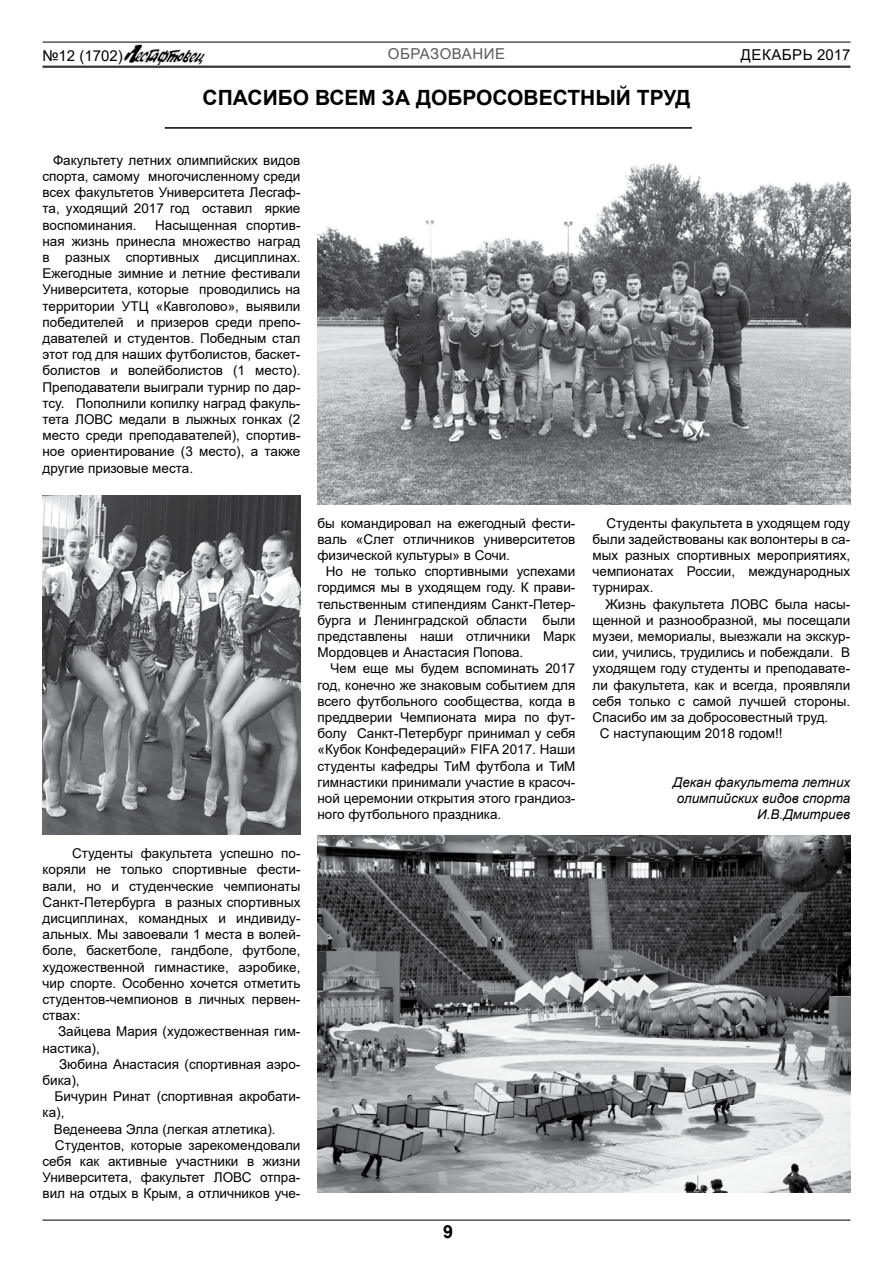
<style>
.page{position:relative;width:893px;height:1263px;background:#fff}
.page>*{position:absolute;margin:0;border:0;box-sizing:border-box;transform-origin:0 0}
.t1{font:700 21px "Arial";color:#000}
.t2{font:700 18px "Arial";color:#000}
.t3{font:15px "Arial";letter-spacing:.03em;color:#5a5b5d}
.t4{font:15px "Arial";letter-spacing:.035em;color:#000}
.t5{font:15px "Arial";color:#000}
.t6{font:13.5px/16.2px "Arial";color:#000;text-align:justify}
.t7{font:italic 13.5px/16.2px "Arial";color:#000;text-align:right}
</style>
<div class="page">
<hr style="left:43px;top:1220px;width:807px;height:1px;background:#000">
<hr style="left:43px;top:66px;width:807px;height:1px;background:#000">
<hr style="left:43px;top:67px;width:807px;height:1px;background:#000">
<hr style="left:43px;top:42px;width:807px;height:1px;background:#000">
<img style="left:124px;top:45px;width:81px;height:21px">
<hr style="left:165px;top:127px;width:527px;height:2px;background:#000">
<img style="left:317px;top:163px;width:533px;height:342px">
<img style="left:43px;top:496px;width:257px;height:339px">
<img style="left:317px;top:836px;width:533px;height:356px">
<p class="t5" style="left:43px;top:45px;width:82px">№12 (1702)</p>
<p class="t3" style="left:388px;top:43px;width:12px">обр</p>
<p class="t3" style="left:420px;top:43px;width:85px">азован ие</p>
<p class="t4" style="left:741px;top:44px;width:111px">декабрь 2017</p>
<h1 class="t1" style="left:203px;top:82px;width:489px">СПАСИБО ВСЕМ ЗА ДОБРОСОВЕСТНЫЙ ТРУД</h1>
<p class="t6" style="left:43px;top:152px;width:259px;text-indent:11px">Факультету летних олимпийских видов спорта, самому многочисленному среди всех факультетов Университета Лесгаф&shy;та, уходящий 2017 год оставил яркие воспоминания.</p>
<p class="t6" style="left:43px;top:217px;width:259px;text-indent:113px">Насыщенная спортив&shy;ная жизнь принесла множество наград в разных спортивных дисциплинах.<br>Ежегодные зимние и летние фестивали Университета, которые проводились на территории УТЦ «Кавголово», выявили победителей и призеров среди препо&shy;давателей и студентов. Победным стал этот год для наших футболистов, баскет&shy;болистов и волейболистов (1 место).<br>Преподаватели выиграли турнир по дар&shy;тсу. Пополнили копилку наград факуль&shy;тета ЛОВС медали в лыжных гонках (2 место среди преподавателей), спортив&shy;ное ориентирование (3 место), а также другие призовые места.</p>
<p class="t6" style="left:43px;top:845px;width:259px;text-indent:30px">Студенты факультета успешно по&shy;коряли не только спортивные фести&shy;вали, но и студенческие чемпионаты Санкт-Петербурга в разных спортивных дисциплинах, командных и индивиду&shy;альных. Мы завоевали 1 места в волей&shy;боле, баскетболе, гандболе, футболе, художественной гимнастике, аэробике, чир спорте. Особенно хочется отметить студентов-чемпионов в личных первен&shy;ствах:</p>
<p class="t6" style="left:43px;top:1023px;width:259px;text-indent:16px">Зайцева Мария (художественная гим&shy;настика),</p>
<p class="t6" style="left:43px;top:1056px;width:259px;text-indent:17px">Зюбина Анастасия (спортивная аэро&shy;бика),</p>
<p class="t6" style="left:55px;top:1088px;width:247px">Бичурин Ринат (спортивная акробати-</p>
<p class="t6" style="left:43px;top:1104px;width:23px">ка),</p>
<p class="t6" style="left:54px;top:1121px;width:223px">Веденеева Элла (легкая атлетика).</p>
<p class="t6" style="left:55px;top:1137px;width:247px">Студентов, которые зарекомендовали</p>
<p class="t6" style="left:43px;top:1153px;width:259px">себя как активные участники в жизни</p>
<p class="t6" style="left:43px;top:1169px;width:259px">Университета, факультет ЛОВС отпра-</p>
<p class="t6" style="left:43px;top:1185px;width:259px">вил на отдых в Крым, а отличников уче-</p>
<p class="t6" style="left:317px;top:515px;width:259px">бы командировал на ежегодный фести&shy;валь «Слет отличников университетов физической культуры» в Сочи.</p>
<p class="t6" style="left:317px;top:563px;width:259px;text-indent:8px">Но не только спортивными успехами гордимся мы в уходящем году. К прави&shy;тельственным стипендиям Санкт-Петер&shy;бурга и Ленинградской области были представлены наши отличники Марк Мордовцев и Анастасия Попова.</p>
<p class="t6" style="left:317px;top:660px;width:259px;text-indent:13px">Чем еще мы будем вспоминать 2017 год, конечно же знаковым событием для всего футбольного сообщества, когда в преддверии Чемпионата мира по фут&shy;болу Санкт-Петербург принимал у себя «Кубок Конфедераций» FIFA 2017. Наши студенты кафедры ТиМ футбола и ТиМ гимнастики принимали участие в красоч&shy;ной церемонии открытия этого грандиоз&shy;ного футбольного праздника.</p>
<p class="t6" style="left:592px;top:515px;width:259px;text-indent:14px">Студенты факультета в уходящем году были задействованы как волонтеры в са&shy;мых разных спортивных мероприятиях, чемпионатах России, международных турнирах.</p>
<p class="t6" style="left:605px;top:596px;width:246px">Жизнь факультета ЛОВС была насы-</p>
<p class="t6" style="left:592px;top:612px;width:259px">щенной и разнообразной, мы посещали</p>
<p class="t6" style="left:592px;top:628px;width:259px">музеи, мемориалы, выезжали на экскур-</p>
<p class="t6" style="left:592px;top:644px;width:259px">сии, учились, трудились и побеждали. В</p>
<p class="t6" style="left:592px;top:660px;width:259px">уходящем году студенты и преподавате-</p>
<p class="t6" style="left:592px;top:677px;width:259px">ли факультета, как и всегда, проявляли</p>
<p class="t6" style="left:592px;top:693px;width:259px">себя только с самой лучшей стороны.</p>
<p class="t6" style="left:592px;top:709px;width:237px">Спасибо им за добросовестный труд.</p>
<p class="t6" style="left:600px;top:725px;width:184px">С наступающим 2018 годом!!</p>
<p class="t7" style="left:673px;top:774px;width:179px">Декан факультета летних олимпийских видов спорта<br>И.В.Дмитриев</p>
<h2 class="t2" style="left:443px;top:1219px;width:12px">9</h2>
</div>
